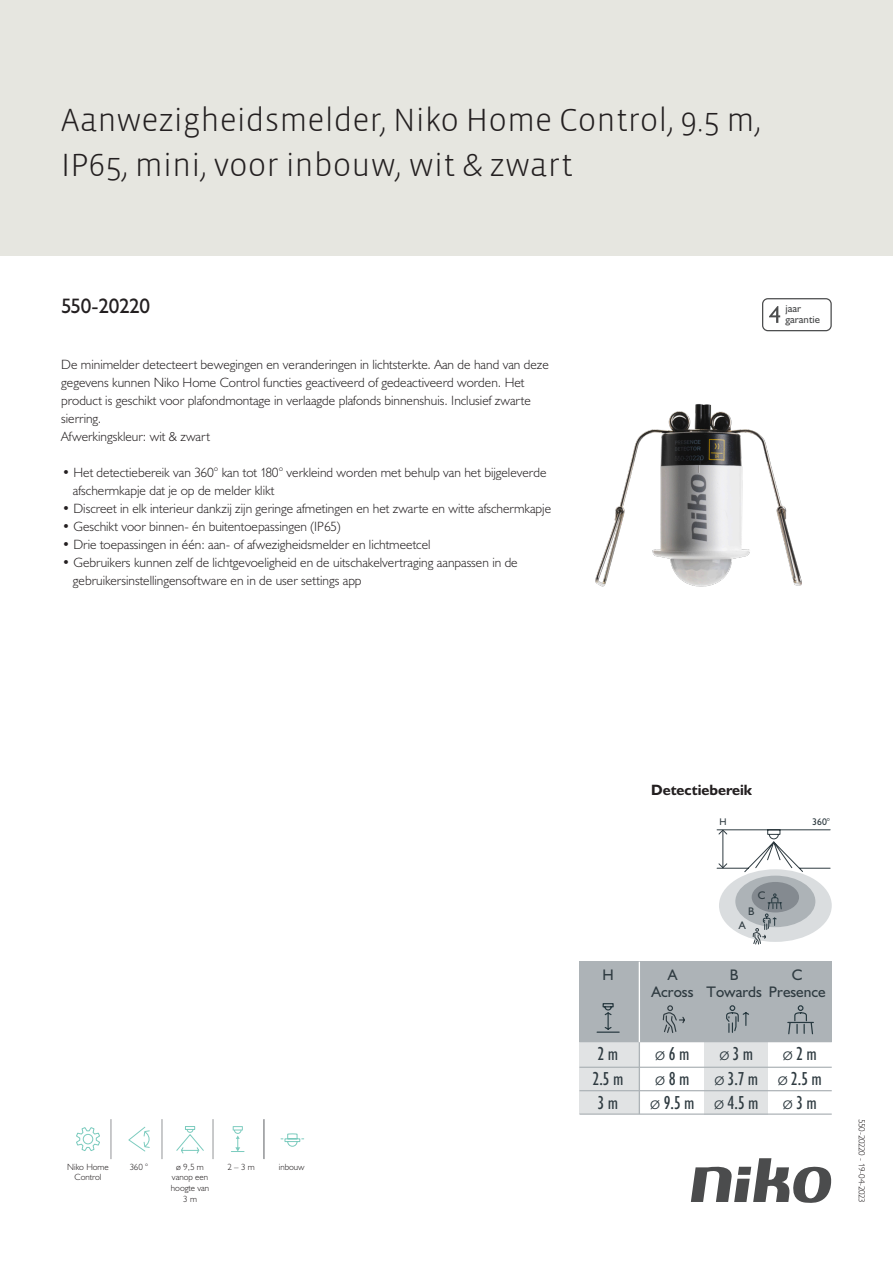
<style>
.page{position:relative;width:893px;height:1263px;background:#fff}
.page>*{position:absolute;margin:0;border:0;box-sizing:border-box;transform-origin:0 0}
.Title_datasheets{font:300 33px/45px "Vista Sans";color:#231f20}
.Article_number{font:21px "Humanist 521 BT";letter-spacing:-.02em;color:#231f20}
.t1{font:condensed 18.9px/25.2px "Humanist 521 BT";color:#2f3b41}
.t2{font:15.45px/16.5px "Humanist 521 BT";color:#2f3b41;text-align:center}
.Titles_parts{font:700 15px "Humanist 521 BT";color:#231f20}
.USP_bullets{font:300 13.5px/18px "Humanist 521 BT";color:#231f20}
.USPs{font:300 13.5px/18px "Humanist 521 BT";color:#231f20}
.t3{font:11.1px "Humanist 521 BT";color:#2f3b41}
.t4{font:10.8px/10.8px "Humanist 521 BT";color:#4b4c4d}
.t5{font:9.75px "Humanist 521 BT";color:#2f3b41}
.icontext{font:300 9px/10.8px "Humanist 521 BT";color:#231f20;text-align:center}
.Revision{font:300 9px "Humanist 521 BT";letter-spacing:-.03em;color:#231f20}
.s1{font-weight:300;font-stretch:normal}
</style>
<div class="page">
<svg style="left:691px;top:1158px;width:141px;height:45px"></svg>
<div style="left:0;top:0;width:893px;height:255px;background:#e6e6e0"></div>
<img style="left:595px;top:404px;width:207px;height:183px">
<svg style="left:76px;top:1127px;width:24px;height:24px"></svg>
<svg style="left:128px;top:1126px;width:22px;height:26px"></svg>
<svg style="left:176px;top:1126px;width:28px;height:28px"></svg>
<svg style="left:231px;top:1126px;width:14px;height:26px"></svg>
<hr style="left:263px;top:1119px;width:1px;height:40px;background:#939598">
<svg style="left:280px;top:1133px;width:24px;height:14px"></svg>
<hr style="left:111px;top:1119px;width:1px;height:40px;background:#939598">
<hr style="left:162px;top:1119px;width:1px;height:40px;background:#939598">
<hr style="left:213px;top:1119px;width:1px;height:40px;background:#939598">
<hr style="left:264px;top:1119px;width:1px;height:40px;background:#939598">
<svg style="left:762px;top:298px;width:70px;height:33px"></svg>
<svg style="left:716px;top:829px;width:115px;height:43px"></svg>
<div style="left:719px;top:869px;width:113px;height:73px;background:#dadddf;border-radius:50%"></div>
<div style="left:735px;top:876px;width:80px;height:51px;background:#adb3b7;border-radius:50%"></div>
<div style="left:752px;top:882px;width:47px;height:30px;background:#848a90;border-radius:50%"></div>
<svg style="left:752px;top:893px;width:30px;height:51px"></svg>
<div style="left:579px;top:1042px;width:60px;height:72px;background:#e1e3e4"></div>
<div style="left:704px;top:1042px;width:64px;height:72px;background:#e1e3e4"></div>
<hr style="left:579px;top:1067px;width:253px;height:1px;background:#adb3b7">
<hr style="left:579px;top:1090px;width:253px;height:1px;background:#adb3b7">
<div style="left:579px;top:962px;width:253px;height:80px;background:#adb3b7"></div>
<svg style="left:726px;top:1005px;width:23px;height:28px"></svg>
<svg style="left:596px;top:1003px;width:24px;height:30px"></svg>
<hr style="left:639px;top:1038px;width:1px;height:76px;background:#adb3b7">
<svg style="left:787px;top:1005px;width:27px;height:30px"></svg>
<hr style="left:639px;top:962px;width:1px;height:80px;background:#fff">
<hr style="left:579px;top:1113px;width:253px;height:2px;background:#adb3b7">
<svg style="left:662px;top:1005px;width:23px;height:28px"></svg>
<p class="Title_datasheets" style="left:61px;top:98px;width:701px">Aanwezigheidsmelder, Niko Home Control, 9.5 m,<br>IP65, mini, voor inbouw, wit &amp; zwart</p>
<p class="Article_number" style="left:61px;top:293px;width:90px">550-20220</p>
<p class="t4" style="left:785px;top:303px;width:36px">jaar garantie</p>
<p class="USPs" style="left:61px;top:355px;width:489px">De minimelder detecteert bewegingen en veranderingen in lichtsterkte. Aan de hand van deze gegevens kunnen Niko Home Control functies geactiveerd of gedeactiveerd worden. Het product is geschikt voor plafondmontage in verlaagde plafonds binnenshuis. Inclusief zwarte sierring.<br>Afwerkingskleur: wit &amp; zwart</p>
<p class="USP_bullets" style="left:73px;top:463px;width:475px;text-indent:-11px">• Het detectiebereik van 360° kan tot 180° verkleind worden met behulp van het bijgeleverde afschermkapje dat je op de melder klikt</p>
<p class="USP_bullets" style="left:62px;top:499px;width:491px">• Discreet in elk interieur dankzij zijn geringe afmetingen en het zwarte en witte afschermkapje</p>
<p class="USP_bullets" style="left:62px;top:517px;width:280px">• Geschikt voor binnen- én buitentoepassingen (IP65)</p>
<p class="USP_bullets" style="left:62px;top:535px;width:370px">• Drie toepassingen in één: aan- of afwezigheidsmelder en lichtmeetcel</p>
<p class="USP_bullets" style="left:73px;top:553px;width:446px;text-indent:-11px">• Gebruikers kunnen zelf de lichtgevoeligheid en de uitschakelvertraging aanpassen in de gebruikersinstellingensoftware en in de user settings app</p>
<p class="icontext" style="left:67px;top:1161px;width:43px">Niko Home</p>
<p class="icontext" style="left:130px;top:1161px;width:20px">360 °</p>
<p class="icontext" style="left:75px;top:1172px;width:28px">Control</p>
<p class="icontext" style="left:171px;top:1161px;width:40px">ø 9,5 m vanop een hoogte van<br>3 m</p>
<p class="icontext" style="left:227px;top:1161px;width:29px">2 – 3 m</p>
<p class="icontext" style="left:279px;top:1161px;width:27px">inbouw</p>
<p class="Titles_parts" style="left:651px;top:781px;width:103px">Detectiebereik</p>
<p class="t5" style="left:719px;top:816px;width:9px">H</p>
<p class="t3" style="left:758px;top:888px;width:9px">C</p>
<p class="t3" style="left:748px;top:904px;width:8px">B</p>
<p class="t3" style="left:739px;top:918px;width:8px">A</p>
<p class="t5" style="left:812px;top:816px;width:19px">360°</p>
<p class="t2" style="left:602px;top:966px;width:13px">H</p>
<p class="t2" style="left:792px;top:966px;width:12px">C</p>
<p class="t2" style="left:651px;top:966px;width:43px">A<br>Across</p>
<p class="t2" style="left:707px;top:966px;width:121px;text-align:left;text-indent:23px">B<br>Towards Presence</p>
<p class="t1" style="left:593px;top:1041px;width:32px">2 m<br>2.5 m</p>
<p class="t1" style="left:719px;top:1041px;width:35px"><span class="s1">ø</span> 3 m</p>
<p class="t1" style="left:783px;top:1041px;width:35px"><span class="s1">ø</span> 2 m</p>
<p class="t1" style="left:655px;top:1041px;width:36px"><span class="s1">ø</span> 6 m <span class="s1">ø</span> 8 m</p>
<p class="t1" style="left:714px;top:1067px;width:109px"><span class="s1">ø</span> 3.7 m <span class="s1">ø</span> 2.5 m</p>
<p class="t1" style="left:598px;top:1090px;width:22px">3 m</p>
<p class="t1" style="left:650px;top:1090px;width:110px"><span class="s1">ø</span> 9.5 m <span class="s1">ø</span> 4.5 m</p>
<p class="t1" style="left:783px;top:1090px;width:35px"><span class="s1">ø</span> 3 m</p>
<p class="Revision" style="left:868px;top:1119px;width:85px;rotate:90deg">550-20220 - 19-04-2023</p>
</div>
